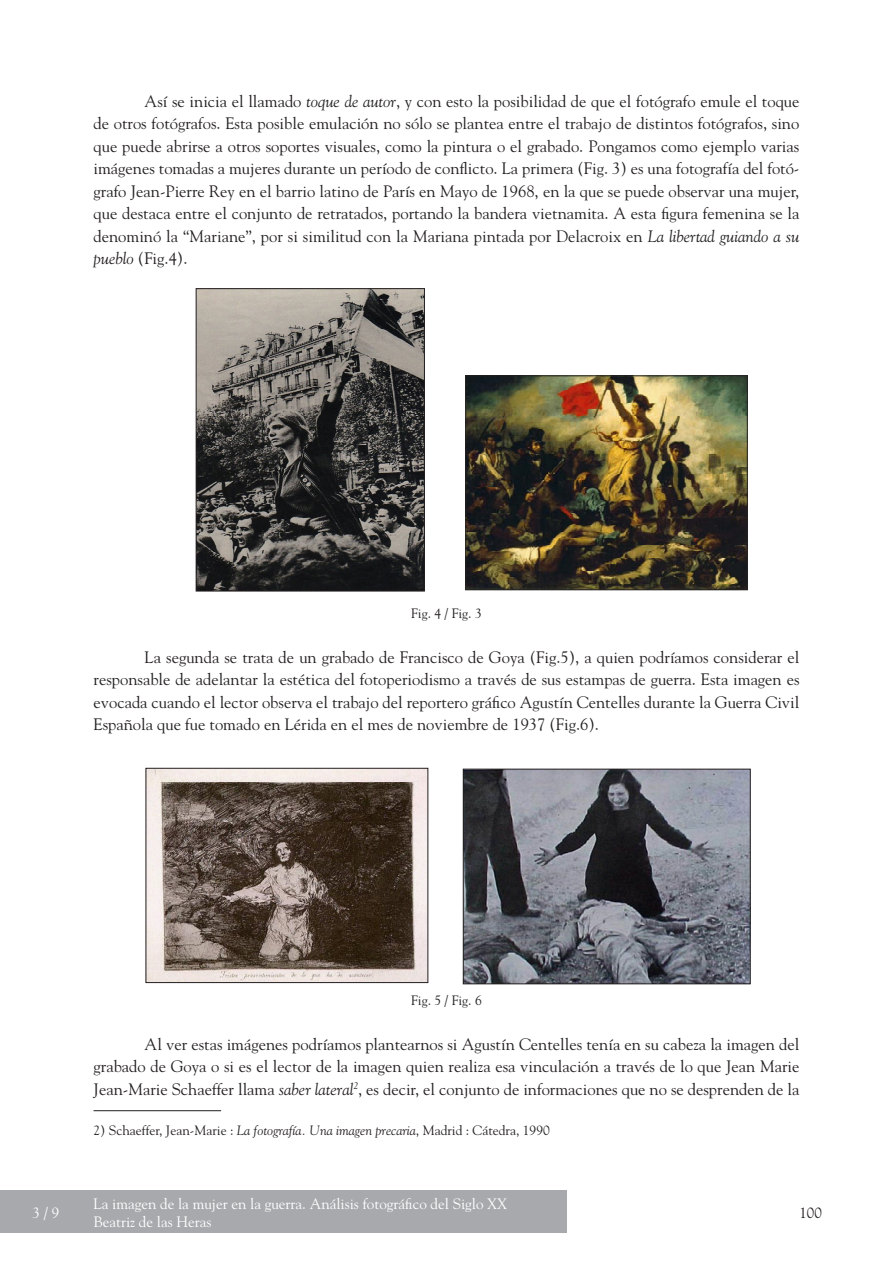
<style>
.page{position:relative;width:893px;height:1263px;background:#fff}
.page>*{position:absolute;margin:0;border:0;box-sizing:border-box;transform-origin:0 0}
.Base{font:16.5px/22.5px "Goudy";color:#231f20;text-align:justify}
.Base-2{font:15px "Goudy";color:#fff}
.Base-3{font:15px "Goudy";color:#231f20}
.Nota_pié_de_página{font:13.5px "Goudy";color:#231f20}
.Pie_de_foto{font:13.5px "Goudy";color:#231f20}
.s1{font-style:italic}
</style>
<div class="page">
<div style="left:0;top:1191px;width:567px;height:42px;background:#a8a9ad"></div>
<hr style="left:94px;top:1110px;width:127px;height:1px;background:#231f20">
<img style="left:468px;top:378px;width:277px;height:210px">
<div style="left:466px;top:376px;width:281px;height:214px;border:1px solid #231f20"></div>
<img style="left:198px;top:290px;width:225px;height:299px">
<div style="left:196px;top:288px;width:229px;height:303px;border:1px solid #231f20"></div>
<img style="left:148px;top:770px;width:278px;height:211px">
<div style="left:146px;top:768px;width:282px;height:215px;border:1px solid #231f20"></div>
<img style="left:465px;top:771px;width:283px;height:211px">
<div style="left:463px;top:769px;width:287px;height:215px;border:1px solid #231f20"></div>
<p class="Base" style="left:94px;top:89px;width:707px;text-indent:51px">Así se inicia el llamado <span class="s1">toque de autor</span>, y con esto la posibilidad de que el fotógrafo emule el toque de otros fotógrafos. Esta posible emulación no sólo se plantea entre el trabajo de distintos fotógrafos, sino que puede abrirse a otros soportes visuales, como la pintura o el grabado. Pongamos como ejemplo varias imágenes tomadas a mujeres durante un período de conflicto. La primera (Fig. 3) es una fotografía del fotó&shy;grafo Jean-Pierre Rey en el barrio latino de París en Mayo de 1968, en la que se puede observar una mujer, que destaca entre el conjunto de retratados, portando la bandera vietnamita. A esta figura femenina se la denominó la “Mariane”, por si similitud con la Mariana pintada por Delacroix en <span class="s1">La libertad guiando a su pueblo</span> (Fig.4).</p>
<p class="Pie_de_foto" style="left:411px;top:605px;width:72px">Fig. 4 / Fig. 3</p>
<p class="Base" style="left:94px;top:645px;width:707px;text-indent:51px">La segunda se trata de un grabado de Francisco de Goya (Fig.5), a quien podríamos considerar el responsable de adelantar la estética del fotoperiodismo a través de sus estampas de guerra. Esta imagen es evocada cuando el lector observa el trabajo del reportero gráfico Agustín Centelles durante la Guerra Civil Española que fue tomado en Lérida en el mes de noviembre de 1937 (Fig.6).</p>
<p class="Pie_de_foto" style="left:411px;top:991px;width:72px">Fig. 5 / Fig. 6</p>
<p class="Base" style="left:94px;top:1032px;width:707px;text-indent:51px">Al ver estas imágenes podríamos plantearnos si Agustín Centelles tenía en su cabeza la imagen del grabado de Goya o si es el lector de la imagen quien realiza esa vinculación a través de lo que Jean Marie Jean-Marie Schaeffer llama <span class="s1">saber lateral</span><sup>2</sup>, es decir, el conjunto de informaciones que no se desprenden de la</p>
<p class="Nota_pié_de_página" style="left:94px;top:1122px;width:458px">2) Schaeffer, Jean-Marie : <span class="s1">La fotografía. Una imagen precaria</span>, Madrid : Cátedra, 1990</p>
<p class="Base-2" style="left:94px;top:1194px;width:415px">La imagen de la mujer en la guerra. Análisis fotográfico del Siglo XX</p>
<p class="Base-2" style="left:94px;top:1212px;width:119px">Beatriz de las Heras</p>
<p class="Base-2" style="left:33px;top:1203px;width:28px">3 / 9</p>
<p class="Base-3" style="left:799px;top:1203px;width:24px">100</p>
</div>
